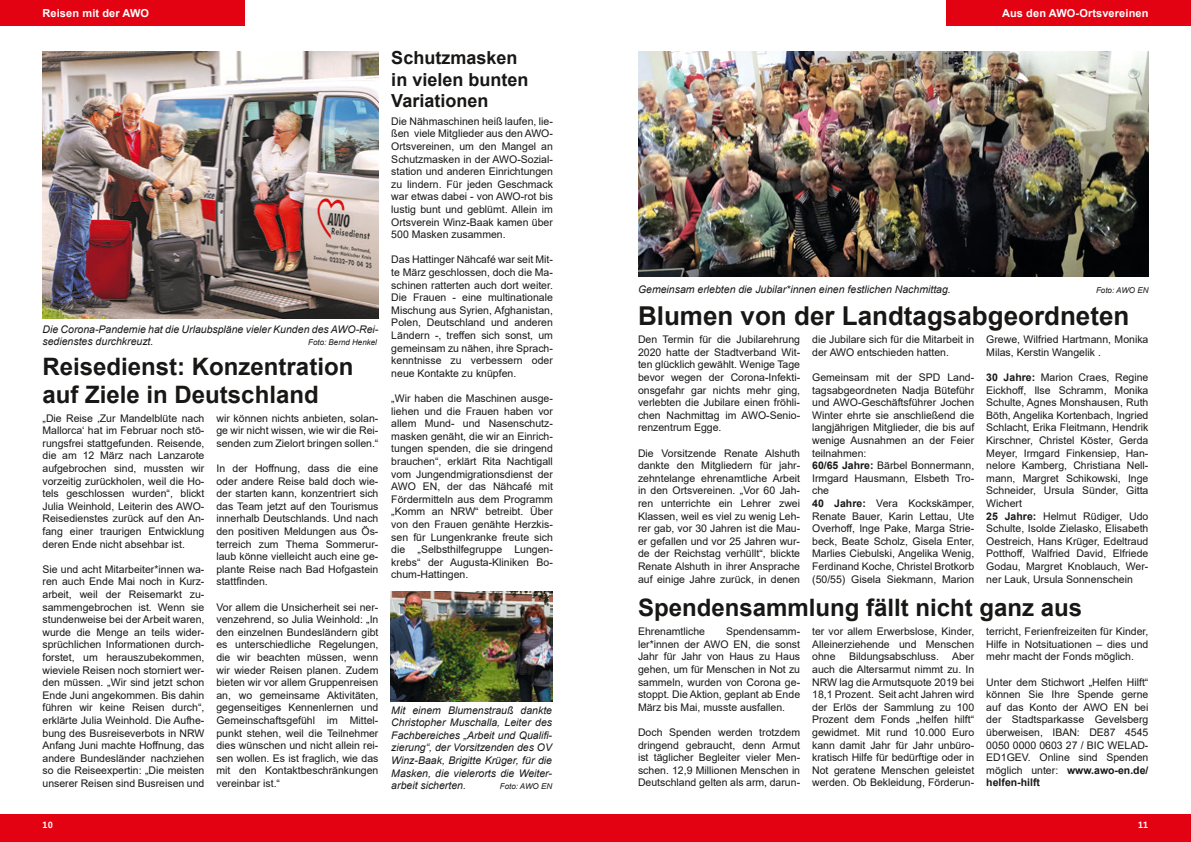
<style>
.page{position:relative;width:1191px;height:842px;background:#fff}
.page>*{position:absolute;margin:0;border:0;box-sizing:border-box;transform-origin:0 0}
.t1{font:700 26px "Arial";color:#181716}
.t2{font:700 24px/28.8px "Arial";color:#181716}
.t3{font:700 18px/21.6px "Arial";color:#181716}
.t4{font:700 11px "Arial";letter-spacing:.01em;color:#fff}
.t5{font:10.5px/12.6px "Arial";color:#181716;text-align:justify}
.t6{font:italic 10.5px/12.6px "Arial";color:#181716}
.t7{font:700 9px "AWO Fago Office";color:#fff}
.t8{font:italic 8px "Arial";color:#181716}
.s1{font-weight:700}
</style>
<div class="page">
<div style="left:0;top:814px;width:1191px;height:28px;background:#e30211"></div>
<div style="left:0;top:0;width:245px;height:26px;background:#e30211"></div>
<div style="left:946px;top:0;width:245px;height:26px;background:#e30211"></div>
<img style="left:638px;top:51px;width:510px;height:226px">
<img style="left:390px;top:591px;width:162px;height:110px">
<img style="left:43px;top:51px;width:335px;height:267px">
<p class="t4" style="left:43px;top:5px;width:108px">Reisen mit der AWO</p>
<p class="t4" style="left:1002px;top:5px;width:148px">Aus den AWO-Ortsvereinen</p>
<p class="t6" style="left:43px;top:323px;width:337px">Die Corona-Pandemie hat die Urlaubspläne vieler Kunden des AWO-Rei&shy;sedienstes durchkreuzt.</p>
<p class="t8" style="left:308px;top:337px;width:70px">Foto: Bernd Henkel</p>
<h2 class="t2" style="left:43px;top:352px;width:312px">Reisedienst: Konzentration auf Ziele in Deutschland</h2>
<p class="t5" style="left:43px;top:411px;width:163px">„Die Reise ‚Zur Mandelblüte nach Mallorca‘ hat im Februar noch stö&shy;rungsfrei stattgefunden. Reisende, die am 12 März nach Lanzarote aufgebrochen sind, mussten wir vorzeitig zurückholen, weil die Ho&shy;tels geschlossen wurden“, blickt Julia Weinhold, Leiterin des AWO-Reisedienstes zurück auf den An&shy;fang einer traurigen Entwicklung deren Ende nicht absehbar ist.</p>
<p class="t5" style="left:43px;top:563px;width:163px">Sie und acht Mitarbeiter*innen wa&shy;ren auch Ende Mai noch in Kurz&shy;arbeit, weil der Reisemarkt zu&shy;sammengebrochen ist. Wenn sie stundenweise bei der Arbeit waren, wurde die Menge an teils wider&shy;sprüchlichen Informationen durch&shy;forstet, um herauszubekommen, wieviele Reisen noch storniert wer&shy;den müssen. „Wir sind jetzt schon Ende Juni angekommen. Bis dahin führen wir keine Reisen durch“, erklärte Julia Weinhold. Die Aufhe&shy;bung des Busreiseverbots in NRW Anfang Juni machte Hoffnung, das andere Bundesländer nachziehen so die Reiseexpertin: „Die meisten unserer Reisen sind Busreisen und</p>
<p class="t5" style="left:216px;top:411px;width:163px">wir können nichts anbieten, solan&shy;ge wir nicht wissen, wie wir die Rei&shy;senden zum Zielort bringen sollen.“</p>
<p class="t5" style="left:216px;top:462px;width:163px">In der Hoffnung, dass die eine oder andere Reise bald doch wie&shy;der starten kann, konzentriert sich das Team jetzt auf den Tourismus innerhalb Deutschlands. Und nach den positiven Meldungen aus Ös&shy;terreich zum Thema Sommerur&shy;laub könne vielleicht auch eine ge&shy;plante Reise nach Bad Hofgastein stattfinden.</p>
<p class="t5" style="left:216px;top:600px;width:163px">Vor allem die Unsicherheit sei ner&shy;venzehrend, so Julia Weinhold: „In den einzelnen Bundesländern gibt es unterschiedliche Regelungen, die wir beachten müssen, wenn wir wieder Reisen planen. Zudem bieten wir vor allem Gruppenreisen an, wo gemeinsame Aktivitäten, gegenseitiges Kennenlernen und Gemeinschaftsgefühl im Mittel&shy;punkt stehen, weil die Teilnehmer dies wünschen und nicht allein rei&shy;sen wollen. Es ist fraglich, wie das mit den Kontaktbeschränkungen vereinbar ist.“</p>
<h3 class="t3" style="left:391px;top:47px;width:139px">Schutzmasken in vielen bunten<br>Variationen</h3>
<p class="t5" style="left:391px;top:115px;width:163px">Die Nähmaschinen heiß laufen, lie&shy;ßen viele Mitglieder aus den AWO-Ortsvereinen, um den Mangel an Schutzmasken in der AWO-Sozial&shy;station und anderen Einrichtungen zu lindern. Für jeden Geschmack war etwas dabei - von AWO-rot bis lustig bunt und geblümt. Allein im Ortsverein Winz-Baak kamen über 500 Masken zusammen.</p>
<p class="t5" style="left:391px;top:253px;width:163px">Das Hattinger Nähcafé war seit Mit&shy;te März geschlossen, doch die Ma&shy;schinen ratterten auch dort weiter.<br>Die Frauen - eine multinationale Mischung aus Syrien, Afghanistan, Polen, Deutschland und anderen Ländern -, treffen sich sonst, um gemeinsam zu nähen, ihre Sprach&shy;kenntnisse zu verbessern oder neue Kontakte zu knüpfen.</p>
<p class="t5" style="left:391px;top:392px;width:163px">„Wir haben die Maschinen ausge&shy;liehen und die Frauen haben vor allem Mund- und Nasenschutz&shy;masken genäht, die wir an Einrich&shy;tungen spenden, die sie dringend brauchen“, erklärt Rita Nachtigall vom Jungendmigrationsdienst der AWO EN, der das Nähcafé mit Fördermitteln aus dem Programm „Komm an NRW“ betreibt. Über von den Frauen genähte Herzkis&shy;sen für Lungenkranke freute sich die „Selbsthilfegruppe Lungen&shy;krebs“ der Augusta-Kliniken Bo&shy;chum-Hattingen.</p>
<p class="t6" style="left:391px;top:704px;width:162px;text-align:justify">Mit einem Blumenstrauß dankte Christopher Muschalla, Leiter des Fachbereiches „Arbeit und Qualifi&shy;zierung“, der Vorsitzenden des OV Winz-Baak, Brigitte Krüger, für die Masken, die vielerorts die Weiter&shy;arbeit sicherten.</p>
<p class="t8" style="left:500px;top:781px;width:54px">Foto: AWO EN</p>
<p class="t6" style="left:638px;top:283px;width:314px">Gemeinsam erlebten die Jubilar*innen einen festlichen Nachmittag.</p>
<p class="t8" style="left:1096px;top:285px;width:54px">Foto: AWO EN</p>
<h1 class="t1" style="left:638px;top:298px;width:493px">Blumen von der Landtagsabgeordneten</h1>
<p class="t5" style="left:638px;top:333px;width:164px">Den Termin für die Jubilarehrung 2020 hatte der Stadtverband Wit&shy;ten glücklich gewählt. Wenige Tage bevor wegen der Corona-Infekti&shy;onsgefahr gar nichts mehr ging, verlebten die Jubilare einen fröhli&shy;chen Nachmittag im AWO-Senio&shy;renzentrum Egge.</p>
<p class="t5" style="left:638px;top:446px;width:164px">Die Vorsitzende Renate Alshuth dankte den Mitgliedern für jahr&shy;zehntelange ehrenamtliche Arbeit in den Ortsvereinen. „Vor 60 Jah&shy;ren unterrichte ein Lehrer zwei Klassen, weil es viel zu wenig Leh&shy;rer gab, vor 30 Jahren ist die Mau&shy;er gefallen und vor 25 Jahren wur&shy;de der Reichstag verhüllt“, blickte Renate Alshuth in ihrer Ansprache auf einige Jahre zurück, in denen</p>
<p class="t5" style="left:812px;top:333px;width:164px">die Jubilare sich für die Mitarbeit in der AWO entschieden hatten.</p>
<p class="t5" style="left:812px;top:371px;width:164px;text-align:left">Gemeinsam mit der SPD Land&shy;tagsabgeordneten Nadja Büteführ und AWO-Geschäftsführer Jochen<br>Winter ehrte sie anschließend die langjährigen Mitglieder, die bis auf wenige Ausnahmen an der Feier teilnahmen:<br><span class="s1">60/65 Jahre:</span> Bärbel Bonnermann,<br>Irmgard Hausmann, Elsbeth Tro&shy;che<br><span class="s1">40 Jahre:</span> Vera Kockskämper,<br>Renate Bauer, Karin Lettau, Ute<br>Overhoff, Inge Pake, Marga Strie&shy;beck, Beate Scholz, Gisela Enter,<br>Marlies Ciebulski, Angelika Wenig,<br>Ferdinand Koche, Christel Brotkorb (50/55) Gisela Siekmann, Marion</p>
<p class="t5" style="left:986px;top:333px;width:164px">Grewe, Wilfried Hartmann, Monika<br>Milas, Kerstin Wangelik .</p>
<p class="t5" style="left:986px;top:371px;width:164px;text-align:left"><span class="s1">30 Jahre:</span> Marion Craes, Regine<br>Eickhoff, Ilse Schramm, Monika<br>Schulte, Agnes Monshausen, Ruth<br>Böth, Angelika Kortenbach, Ingried<br>Schlacht, Erika Fleitmann, Hendrik<br>Kirschner, Christel Köster, Gerda<br>Meyer, Irmgard Finkensiep, Han&shy;nelore Kamberg, Christiana Nell&shy;mann, Margret Schikowski, Inge<br>Schneider, Ursula Sünder, Gitta<br>Wichert<br><span class="s1">25 Jahre:</span> Helmut Rüdiger, Udo<br>Schulte, Isolde Zielasko, Elisabeth<br>Oestreich, Hans Krüger, Edeltraud<br>Potthoff, Walfried David, Elfriede<br>Godau, Margret Knoblauch, Wer&shy;ner Lauk, Ursula Sonnenschein</p>
<h2 class="t2" style="left:638px;top:593px;width:446px">Spendensammlung fällt nicht ganz aus</h2>
<p class="t5" style="left:638px;top:625px;width:164px;text-indent:88px">Spendensamm&shy;ler*innen der AWO EN, die sonst Jahr für Jahr von Haus zu Haus gehen, um für Menschen in Not zu sammeln, wurden von Corona ge&shy;stoppt. Die Aktion, geplant ab Ende März bis Mai, musste ausfallen.</p>
<p class="t5" style="left:638px;top:726px;width:164px">Doch Spenden werden trotzdem dringend gebraucht, denn Armut ist täglicher Begleiter vieler Men&shy;schen. 12,9 Millionen Menschen in Deutschland gelten als arm, darun-</p>
<p class="t5" style="left:638px;top:625px;width:69px">Ehrenamtliche</p>
<p class="t5" style="left:812px;top:625px;width:164px">ter vor allem Erwerbslose, Kinder, Alleinerziehende und Menschen ohne</p>
<p class="t5" style="left:812px;top:650px;width:164px;text-indent:37px">Bildungsabschluss. Aber auch die Altersarmut nimmt zu. In NRW lag die Armutsquote 2019 bei 18,1 Prozent. Seit acht Jahren wird der Erlös der Sammlung zu 100<br>Prozent dem Fonds „helfen hilft“ gewidmet. Mit rund 10.000 Euro kann damit Jahr für Jahr unbüro&shy;kratisch Hilfe für bedürftige oder in Not geratene Menschen geleistet werden. Ob Bekleidung, Förderun-</p>
<p class="t5" style="left:986px;top:625px;width:164px">terricht, Ferienfreizeiten für Kinder, Hilfe in Notsituationen – dies und mehr macht der Fonds möglich.</p>
<p class="t5" style="left:986px;top:675px;width:164px">Unter dem Stichwort „Helfen Hilft“ können Sie Ihre Spende gerne auf das Konto der AWO EN bei der Stadtsparkasse Gevelsberg überweisen, IBAN: DE87 4545<br>0050 0000 0603 27 / BIC WELAD-ED1GEV. Online sind Spenden möglich unter: <span class="s1">www.awo-en.de/ helfen-hilft</span></p>
<p class="t7" style="left:43px;top:819px;width:12px">10</p>
<p class="t7" style="left:1138px;top:819px;width:12px">11</p>
</div>
